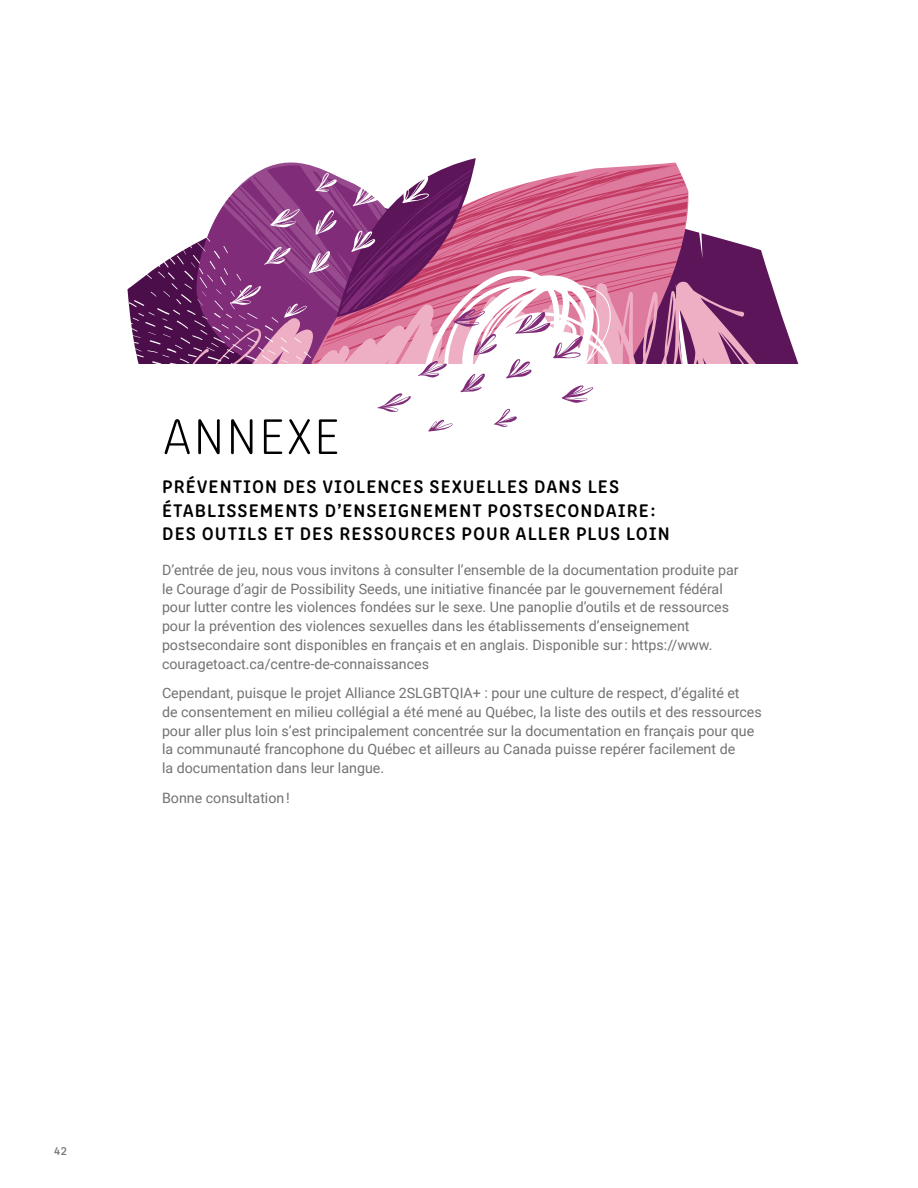
<style>
.page{position:relative;width:918px;height:1188px;background:#fff}
.page>*{position:absolute;margin:0;border:0;box-sizing:border-box;transform-origin:0 0}
.t1{font:52.5px "Clone Rounded El";letter-spacing:.025em;color:#000}
.t2{font:600 18.75px/23.2px "Clone Rounded";letter-spacing:.055em;color:#000}
.t3{font:14.25px/18.8px "Roboto";color:#727273}
.t4{font:12px "Clone Rounded Me";color:#727273}
</style>
<div class="page">
<svg style="left:692px;top:230px;width:107px;height:134px;fill:#5c1559"></svg>
<svg style="left:594px;top:165px;width:94px;height:115px;fill:#de799e"></svg>
<svg style="left:619px;top:280px;width:178px;height:84px"></svg>
<svg style="left:594px;top:241px;width:25px;height:123px"></svg>
<svg style="left:127px;top:158px;width:467px;height:274px"></svg>
<h1 class="t1" style="left:163px;top:400px;width:179px">ANNEXE</h1>
<h2 class="t2" style="left:162px;top:474px;width:509px">PRÉVENTION DES VIOLENCES SEXUELLES DANS LES<br>ÉTABLISSEMENTS D’ENSEIGNEMENT POSTSECONDAIRE :<br>DES OUTILS ET DES RESSOURCES POUR ALLER PLUS LOIN</h2>
<p class="t3" style="left:162px;top:560px;width:578px">D’entrée de jeu, nous vous invitons à consulter l’ensemble de la documentation produite par le Courage d’agir de Possibility Seeds, une initiative financée par le gouvernement fédéral pour lutter contre les violences fondées sur le sexe. Une panoplie d’outils et de ressources pour la prévention des violences sexuelles dans les établissements d’enseignement postsecondaire sont disponibles en français et en anglais. Disponible sur : https://www. couragetoact.ca/centre-de-connaissances</p>
<p class="t3" style="left:162px;top:683px;width:601px">Cependant, puisque le projet Alliance 2SLGBTQIA+ : pour une culture de respect, d’égalité et<br>de consentement en milieu collégial a été mené au Québec, la liste des outils et des ressources pour aller plus loin s’est principalement concentrée sur la documentation en français pour que la communauté francophone du Québec et ailleurs au Canada puisse repérer facilement de<br>la documentation dans leur langue.</p>
<p class="t3" style="left:162px;top:788px;width:129px">Bonne consultation !</p>
<p class="t4" style="left:54px;top:1142px;width:14px">42</p>
</div>
